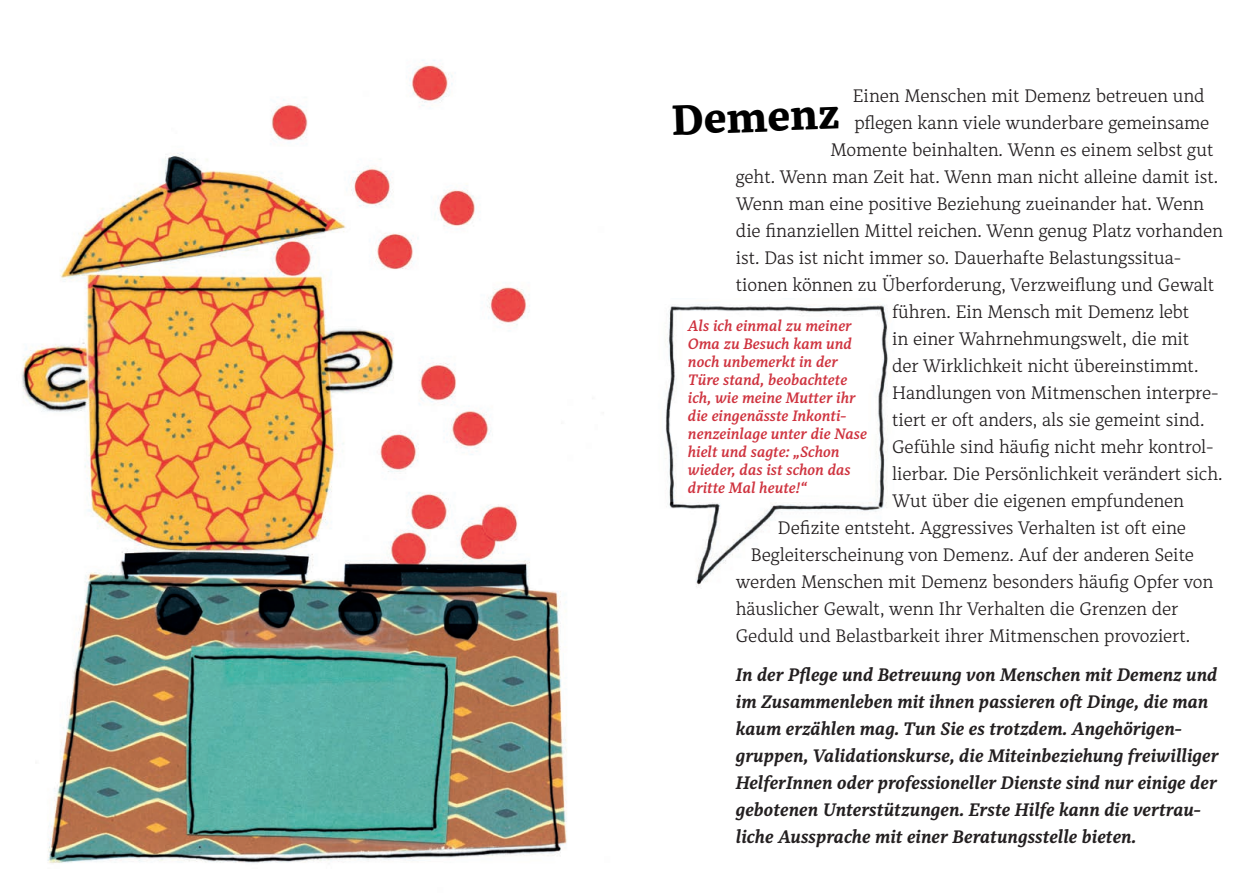
<style>
.page{position:relative;width:1259px;height:893px;background:#fff}
.page>*{position:absolute;margin:0;border:0;box-sizing:border-box;transform-origin:0 0}
.t1{font:800 42px "Alkes";color:#000}
.t2{font:300 18px "Alkes";letter-spacing:-.005em;color:#231f20}
.t3{font:italic 700 18px/27px "Alkes";color:#231f20}
.t4{font:italic 600 15px/18px "Alkes";color:#cf333f}
</style>
<div class="page">
<img style="left:665px;top:304px;width:223px;height:283px">
<img style="left:21px;top:60px;width:546px;height:804px">
<p class="t2" style="left:853px;top:84px;width:353px">Einen Menschen mit Demenz betreuen und</p>
<p class="t2" style="left:854px;top:111px;width:356px">pflegen kann viele wunderbare gemeinsame</p>
<p class="t2" style="left:830px;top:138px;width:385px">Momente beinhalten. Wenn es einem selbst gut</p>
<p class="t2" style="left:736px;top:165px;width:484px">geht. Wenn man Zeit hat. Wenn man nicht alleine damit ist.</p>
<p class="t2" style="left:736px;top:192px;width:470px">Wenn man eine positive Beziehung zueinander hat. Wenn</p>
<p class="t2" style="left:736px;top:219px;width:489px">die finanziellen Mittel reichen. Wenn genug Platz vorhanden</p>
<p class="t2" style="left:736px;top:246px;width:447px">ist. Das ist nicht immer so. Dauerhafte Belastungssitua-</p>
<p class="t2" style="left:736px;top:273px;width:480px">tionen können zu Überforderung, Verzweiflung und Gewalt</p>
<p class="t2" style="left:892px;top:300px;width:299px">führen. Ein Mensch mit Demenz lebt</p>
<p class="t2" style="left:892px;top:327px;width:299px">in einer Wahrnehmungswelt, die mit</p>
<p class="t2" style="left:892px;top:354px;width:308px">der Wirklichkeit nicht übereinstimmt.</p>
<p class="t2" style="left:892px;top:381px;width:328px">Handlungen von Mitmenschen interpre-</p>
<p class="t2" style="left:892px;top:408px;width:314px">tiert er oft anders, als sie gemeint sind.</p>
<p class="t2" style="left:892px;top:435px;width:323px">Gefühle sind häufig nicht mehr kontrol-</p>
<p class="t2" style="left:892px;top:462px;width:332px">lierbar. Die Persönlichkeit verändert sich.</p>
<p class="t2" style="left:892px;top:489px;width:293px">Wut über die eigenen empfundenen</p>
<p class="t2" style="left:778px;top:516px;width:409px">Defizite entsteht. Aggressives Verhalten ist oft eine</p>
<p class="t2" style="left:751px;top:543px;width:444px">Begleiterscheinung von Demenz. Auf der anderen Seite</p>
<p class="t2" style="left:736px;top:570px;width:479px">werden Menschen mit Demenz besonders häufig Opfer von</p>
<p class="t2" style="left:736px;top:597px;width:444px">häuslicher Gewalt, wenn Ihr Verhalten die Grenzen der</p>
<p class="t2" style="left:736px;top:624px;width:456px">Geduld und Belastbarkeit ihrer Mitmenschen provoziert.</p>
<p class="t3" style="left:736px;top:661px;width:484px">In der Pflege und Betreuung von Menschen mit Demenz und im Zusammenleben mit ihnen passieren oft Dinge, die man kaum erzählen mag. Tun Sie es trotzdem. Angehörigen&shy;gruppen, Validationskurse, die Miteinbeziehung freiwilliger HelferInnen oder professioneller Dienste sind nur einige der gebotenen Unterstützungen. Erste Hilfe kann die vertrau-</p>
<p class="t3" style="left:736px;top:823px;width:402px">liche Aussprache mit einer Beratungsstelle bieten.</p>
<p class="t1" style="left:670px;top:92px;width:169px;rotate:-2deg">Demenz</p>
<p class="t4" style="left:688px;top:317px;width:181px">Als ich einmal zu meiner<br>Oma zu Besuch kam und noch unbemerkt in der<br>Türe stand, beobachtete ich, wie meine Mutter ihr die eingenässte Inkonti&shy;nenzeinlage unter die Nase hielt und sagte: „Schon wieder, das ist schon das dritte Mal heute!“</p>
</div>
